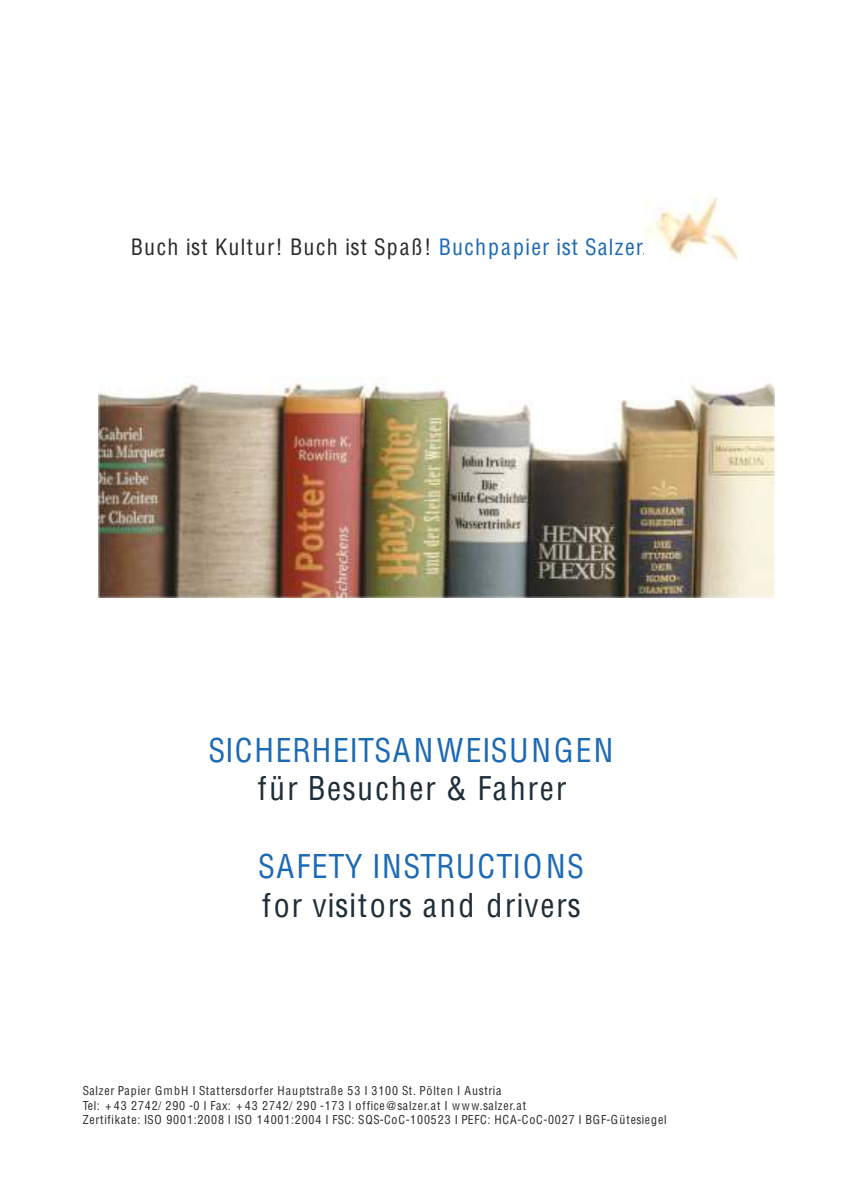
<style>
.page{position:relative;width:844px;height:1191px;background:#fff}
.page>*{position:absolute;margin:0;border:0;box-sizing:border-box;transform-origin:0 0}
.t1{font:32px/38.6px "Helvetica LTMM 1 1000";letter-spacing:.055em;color:#1c69b5;text-align:center;scale:.95 1}
.t2{font:22px "Helvetica LTMM 1 1000";letter-spacing:.055em;color:#2b2929}
.t3{font:12px/14.4px "Helvetica LTMM 1 1000";letter-spacing:.075em;color:#2b2929;scale:.95 1}
.s1{font-family:"Helvetica LTMM 1 867"}
.s2{font-family:"Helvetica LTMM 1 800"}
.s3{color:#1c69b5}
.s4{font-family:"Helvetica LTMM 1 867";color:#1c69b5}
.s5{font-family:"Helvetica LTMM 1 800";color:#1c69b5}
.s6{font-family:"Helvetica LTMM 1 734";color:#1c69b5}
.s7{font-family:"Helvetica LTMM 1 933"}
.s8{color:#1f2e38}
.s9{font-family:"Helvetica LTMM 1 867";color:#1f2e38}
.s10{font-family:"Helvetica LTMM 1 933";color:#1f2e38}
.s11{font-family:"Helvetica LTMM 1 800";color:#1f2e38}
.s12{font-family:"Helvetica LTMM 1 734"}
.s13{font-family:"Helvetica LTMM 1 1"}
</style>
<div class="page">
<img style="left:99px;top:381px;width:675px;height:216px">
<img style="left:644px;top:195px;width:92px;height:64px">
<h2 class="t2" style="left:131px;top:234px;width:518px">Bu<span class="s1">c</span>h <span class="s2">i</span><span class="s1">s</span>t Ku<span class="s2">l</span>tur! Bu<span class="s1">c</span>h <span class="s2">i</span><span class="s1">s</span>t Spaß! <span class="s3">Bu</span><span class="s4">c</span><span class="s3">hpap</span><span class="s5">i</span><span class="s3">er</span> <span class="s5">i</span><span class="s4">s</span><span class="s3">t Sa</span><span class="s5">l</span><span class="s3">zer</span><span class="s6">.</span></h2>
<h1 class="t1" style="left:208px;top:729px;width:427px">S<span class="s7">I</span>CHERHE<span class="s7">I</span>TSANWE<span class="s7">I</span>SUNGEN <span class="s8">für Be</span><span class="s9">s</span><span class="s8">u</span><span class="s9">c</span><span class="s8">her &amp;</span> <span class="s10">F</span><span class="s8">ahrer</span></h1>
<h1 class="t1" style="left:258px;top:846px;width:344px;text-align:left">SA<span class="s7">F</span>ETY <span class="s7">I</span>NSTRUCT<span class="s7">I</span>ONS <span class="s8">for v</span><span class="s11">i</span><span class="s9">s</span><span class="s11">i</span><span class="s8">tor</span><span class="s9">s</span> <span class="s8">and dr</span><span class="s11">i</span><span class="s8">ver</span><span class="s9">s</span></h1>
<p class="t3" style="left:83px;top:1083px;width:616px">Sa<span class="s2">l</span>zer <span class="s1">P</span>ap<span class="s2">i</span>er GmbH <span class="s7">I</span> Statter<span class="s1">s</span>dorfer Haupt<span class="s1">s</span>traße 53 <span class="s7">I</span> 3100 St<span class="s12">.</span> <span class="s1">P</span>ö<span class="s2">l</span>ten <span class="s7">I</span> Au<span class="s1">s</span>tr<span class="s2">i</span>a<br>Te<span class="s2">l</span>: + 43 2742<span class="s13">/</span> 290 -0 <span class="s7">I F</span>ax: + 43 2742<span class="s13">/</span> 290 -173 <span class="s7">I</span> off<span class="s2">i</span><span class="s1">c</span>e@<span class="s1">s</span>a<span class="s2">l</span>zer<span class="s12">.</span>at <span class="s7">I</span> www<span class="s12">.</span><span class="s1">s</span>a<span class="s2">l</span>zer<span class="s12">.</span>at<br>Zert<span class="s2">i</span>f<span class="s2">i</span>kate: <span class="s7">I</span>SO 9001:2008 <span class="s7">I I</span>SO 14001:2004 <span class="s7">I F</span>SC: SQS-CoC-100523 <span class="s7">I</span> <span class="s1">P</span>E<span class="s7">F</span>C: HCA-CoC-0027 <span class="s7">I</span> BG<span class="s7">F</span>-Güte<span class="s1">s</span><span class="s2">i</span>ege<span class="s2">l</span></p>
</div>
